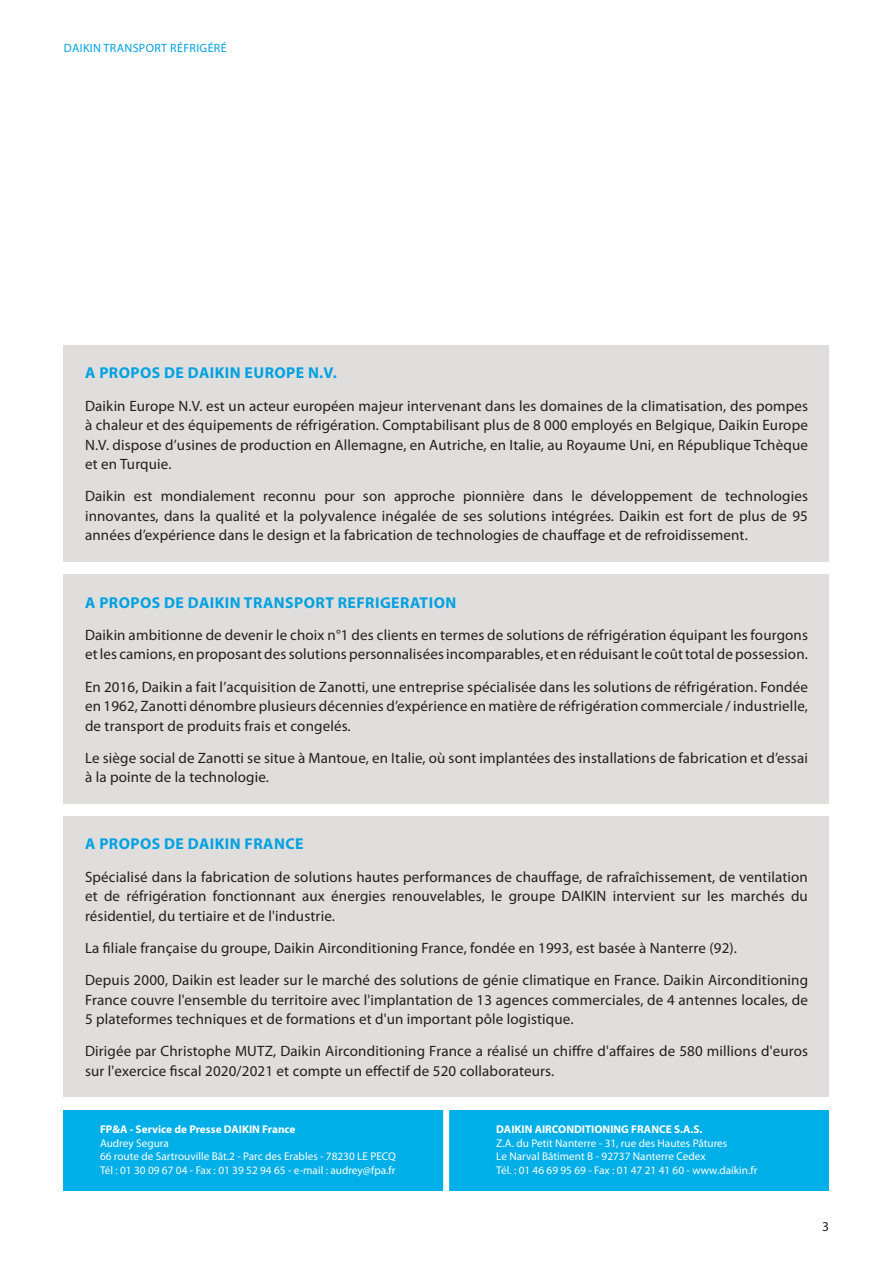
<style>
.page{position:relative;width:893px;height:1263px;background:#fff}
.page>*{position:absolute;margin:0;border:0;box-sizing:border-box;transform-origin:0 0}
.t1{font:700 15.75px "Myriad Pro";letter-spacing:.03em;color:#00a1e3}
.t2{font:15px/19.5px "Myriad Pro";letter-spacing:.01em;color:#231f20;text-align:justify}
.t3{font:13.5px "Myriad Pro";color:#231f20}
.t4{font:12px "Myriad Pro";letter-spacing:.03em;color:#00a1e3}
.t5{font:11.25px "Myriad Pro";color:#fff}
.t6{font:700 11.25px "Myriad Pro";color:#fff}
</style>
<div class="page">
<div style="left:63px;top:1110px;width:766px;height:81px;background:#00aee8"></div>
<div style="left:443px;top:1099px;width:6px;height:119px;background:#fff"></div>
<div style="left:64px;top:816px;width:765px;height:281px;background:#e0dedc"></div>
<div style="left:64px;top:345px;width:765px;height:217px;background:#e0dedc"></div>
<div style="left:64px;top:574px;width:765px;height:229px;background:#e0dedc"></div>
<p class="t4" style="left:64px;top:41px;width:164px">DAIKIN TRANSPORT RÉFRIGÉRÉ</p>
<p class="t1" style="left:85px;top:364px;width:253px">A PROPOS DE DAIKIN EUROPE N.V.</p>
<p class="t2" style="left:85px;top:396px;width:724px">Daikin Europe N.V. est un acteur européen majeur intervenant dans les domaines de la climatisation, des pompes à chaleur et des équipements de réfrigération. Comptabilisant plus de 8 000 employés en Belgique, Daikin Europe N.V. dispose d’usines de production en Allemagne, en Autriche, en Italie, au Royaume Uni, en République Tchèque et en Turquie.</p>
<p class="t2" style="left:85px;top:487px;width:724px">Daikin est mondialement reconnu pour son approche pionnière dans le développement de technologies innovantes, dans la qualité et la polyvalence inégalée de ses solutions intégrées. Daikin est fort de plus de 95 années d’expérience dans le design et la fabrication de technologies de chauffage et de refroidissement.</p>
<p class="t1" style="left:85px;top:593px;width:373px">A PROPOS DE DAIKIN TRANSPORT REFRIGERATION</p>
<p class="t2" style="left:85px;top:625px;width:724px">Daikin ambitionne de devenir le choix n°1 des clients en termes de solutions de réfrigération équipant les fourgons et les camions, en proposant des solutions personnalisées incomparables, et en réduisant le coût total de possession.</p>
<p class="t2" style="left:85px;top:677px;width:724px">En 2016, Daikin a fait l’acquisition de Zanotti, une entreprise spécialisée dans les solutions de réfrigération. Fondée en 1962, Zanotti dénombre plusieurs décennies d’expérience en matière de réfrigération commerciale / industrielle, de transport de produits frais et congelés.</p>
<p class="t2" style="left:85px;top:748px;width:724px">Le siège social de Zanotti se situe à Mantoue, en Italie, où sont implantées des installations de fabrication et d’essai à la pointe de la technologie.</p>
<p class="t1" style="left:85px;top:835px;width:220px">A PROPOS DE DAIKIN FRANCE</p>
<p class="t2" style="left:85px;top:867px;width:724px">Spécialisé dans la fabrication de solutions hautes performances de chauffage, de rafraîchissement, de ventilation et de réfrigération fonctionnant aux énergies renouvelables, le groupe DAIKIN intervient sur les marchés du résidentiel, du tertiaire et de l'industrie.</p>
<p class="t2" style="left:85px;top:938px;width:653px">La filiale française du groupe, Daikin Airconditioning France, fondée en 1993, est basée à Nanterre (92).</p>
<p class="t2" style="left:85px;top:971px;width:724px">Depuis 2000, Daikin est leader sur le marché des solutions de génie climatique en France. Daikin Airconditioning France couvre l'ensemble du territoire avec l'implantation de 13 agences commerciales, de 4 antennes locales, de 5 plateformes techniques et de formations et d'un important pôle logistique.</p>
<p class="t2" style="left:85px;top:1042px;width:724px">Dirigée par Christophe MUTZ, Daikin Airconditioning France a réalisé un chiffre d'affaires de 580 millions d'euros sur l'exercice fiscal 2020/2021 et compte un effectif de 520 collaborateurs.</p>
<p class="t6" style="left:100px;top:1123px;width:197px">FP&amp;A - Service de Presse DAIKIN France</p>
<p class="t5" style="left:100px;top:1137px;width:70px">Audrey Segura</p>
<p class="t5" style="left:100px;top:1150px;width:297px">66 route de Sartrouville Bât.2 - Parc des Erables - 78230 LE PECQ</p>
<p class="t5" style="left:100px;top:1164px;width:297px">Tél : 01 30 09 67 04 - Fax : 01 39 52 94 65 - e-mail : audrey@fpa.fr</p>
<p class="t6" style="left:496px;top:1123px;width:208px">DAIKIN AIRCONDITIONING FRANCE S.A.S.</p>
<p class="t5" style="left:496px;top:1137px;width:233px">Z.A. du Petit Nanterre - 31, rue des Hautes Pâtures</p>
<p class="t5" style="left:496px;top:1150px;width:211px">Le Narval Bâtiment B - 92737 Nanterre Cedex</p>
<p class="t5" style="left:496px;top:1164px;width:263px">Tél. : 01 46 69 95 69 - Fax : 01 47 21 41 60 - www.daikin.fr</p>
<p class="t3" style="left:822px;top:1219px;width:8px">3</p>
</div>
